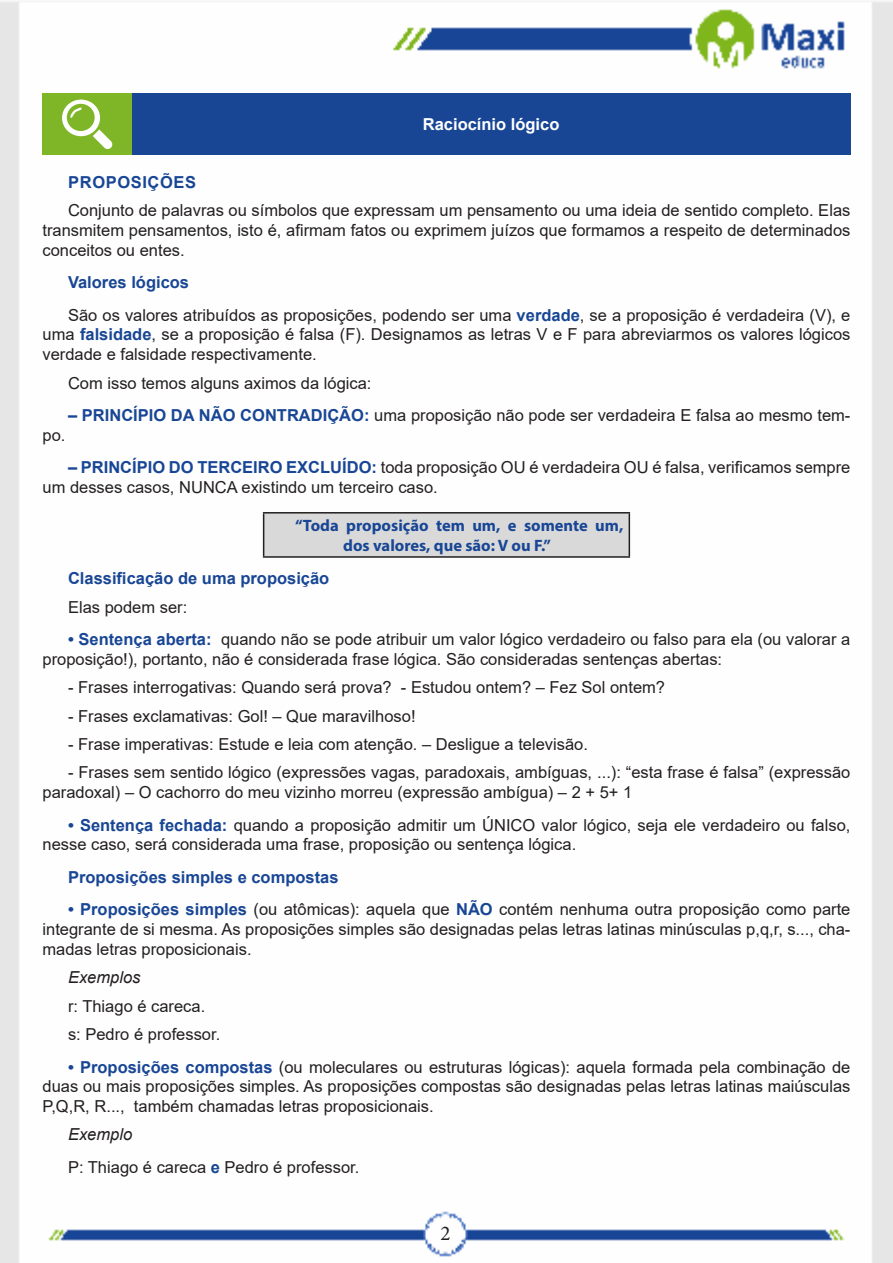
<style>
.page{position:relative;width:893px;height:1263px;background:#fff}
.page>*{position:absolute;margin:0;border:0;box-sizing:border-box;transform-origin:0 0}
.t1{font:21px "Minion Pro";color:#231f20}
.t2{font:16.5px/19.8px "Arial";color:#231f20;text-align:justify}
.t3{font:700 16.5px "Arial";color:#184695}
.t4{font:700 16.5px/19.8px "Myriad Pro";color:#184695}
.Titulo_de_Caixa{font:700 16.5px "Arial";color:#fff}
.t5{font:italic 16.5px "Arial";color:#231f20}
.t6{font:700 16.5px "Arial";letter-spacing:.035em;color:#184695}
.s1{font-weight:700;color:#184695}
</style>
<div class="page">
<img style="left:0;top:1px;width:893px;height:1262px">
<div style="left:43px;top:94px;width:89px;height:61px;background:#7fb628"></div>
<div style="left:132px;top:94px;width:718px;height:61px;background:#184695"></div>
<svg style="left:62px;top:100px;width:51px;height:49px"></svg>
<div style="left:264px;top:513px;width:365px;height:44px;background:#d9d9d9"></div>
<hr style="left:263px;top:512px;width:367px;height:1px;background:#231f20">
<hr style="left:263px;top:513px;width:1px;height:43px;background:#231f20">
<hr style="left:629px;top:513px;width:1px;height:43px;background:#231f20">
<hr style="left:263px;top:556px;width:367px;height:2px;background:#231f20">
<p class="Titulo_de_Caixa" style="left:423px;top:113px;width:138px">Raciocínio lógico</p>
<p class="t6" style="left:68px;top:170px;width:129px">PROPOSIÇÕES</p>
<p class="t2" style="left:43px;top:200px;width:809px;text-indent:26px">Conjunto de palavras ou símbolos que expressam um pensamento ou uma ideia de sentido completo. Elas transmitem pensamentos, isto é, afirmam fatos ou exprimem juízos que formamos a respeito de determinados conceitos ou entes.</p>
<p class="t3" style="left:68px;top:271px;width:123px">Valores lógicos</p>
<p class="t2" style="left:43px;top:305px;width:809px;text-indent:26px">São os valores atribuídos as proposições, podendo ser uma <span class="s1">verdade</span>, se a proposição é verdadeira (V), e uma <span class="s1">falsidade</span>, se a proposição é falsa (F). Designamos as letras V e F para abreviarmos os valores lógicos verdade e falsidade respectivamente.</p>
<p class="t2" style="left:68px;top:373px;width:305px">Com isso temos alguns aximos da lógica:</p>
<p class="t2" style="left:68px;top:405px;width:784px"><span class="s1">– PRINCÍPIO DA NÃO CONTRADIÇÃO:</span> uma proposição não pode ser verdadeira E falsa ao mesmo tem-</p>
<p class="t2" style="left:43px;top:425px;width:24px">po.</p>
<p class="t2" style="left:43px;top:458px;width:809px;text-indent:26px"><span class="s1">– PRINCÍPIO DO TERCEIRO EXCLUÍDO:</span> toda proposição OU é verdadeira OU é falsa, verificamos sempre um desses casos, NUNCA existindo um terceiro caso.</p>
<p class="t4" style="left:343px;top:515px;width:282px;text-indent:-48px">“Toda proposição tem um, e somente um, dos valores, que são: V ou F.”</p>
<p class="t3" style="left:68px;top:567px;width:263px">Classificação de uma proposição</p>
<p class="t2" style="left:68px;top:597px;width:121px">Elas podem ser:</p>
<p class="t2" style="left:43px;top:629px;width:809px;text-indent:26px"><span class="s1">• Sentença aberta:</span> quando não se pode atribuir um valor lógico verdadeiro ou falso para ela (ou valorar a proposição!), portanto, não é considerada frase lógica. São consideradas sentenças abertas:</p>
<p class="t2" style="left:68px;top:677px;width:599px">- Frases interrogativas: Quando será prova? - Estudou ontem? – Fez Sol ontem?</p>
<p class="t2" style="left:68px;top:706px;width:349px">- Frases exclamativas: Gol! – Que maravilhoso!</p>
<p class="t2" style="left:68px;top:734px;width:521px">- Frase imperativas: Estude e leia com atenção. – Desligue a televisão.</p>
<p class="t2" style="left:43px;top:762px;width:809px;text-indent:26px">- Frases sem sentido lógico (expressões vagas, paradoxais, ambíguas, ...): “esta frase é falsa” (expressão paradoxal) – O cachorro do meu vizinho morreu (expressão ambígua) – 2 + 5+ 1</p>
<p class="t2" style="left:43px;top:815px;width:809px;text-indent:26px"><span class="s1">• Sentença fechada:</span> quando a proposição admitir um ÚNICO valor lógico, seja ele verdadeiro ou falso, nesse caso, será considerada uma frase, proposição ou sentença lógica.</p>
<p class="t3" style="left:68px;top:865px;width:272px">Proposições simples e compostas</p>
<p class="t2" style="left:43px;top:900px;width:809px;text-indent:26px"><span class="s1">• Proposições simples</span> (ou atômicas): aquela que <span class="s1">NÃO</span> contém nenhuma outra proposição como parte integrante de si mesma. As proposições simples são designadas pelas letras latinas minúsculas p,q,r, s..., cha&shy;madas letras proposicionais.</p>
<p class="t5" style="left:68px;top:967px;width:74px">Exemplos</p>
<p class="t2" style="left:68px;top:996px;width:139px">r: Thiago é careca.</p>
<p class="t2" style="left:68px;top:1024px;width:154px">s: Pedro é professor.</p>
<p class="t2" style="left:43px;top:1057px;width:809px;text-indent:26px"><span class="s1">• Proposições compostas</span> (ou moleculares ou estruturas lógicas): aquela formada pela combinação de duas ou mais proposições simples. As proposições compostas são designadas pelas letras latinas maiúsculas P,Q,R, R..., também chamadas letras proposicionais.</p>
<p class="t5" style="left:68px;top:1124px;width:66px">Exemplo</p>
<p class="t2" style="left:68px;top:1157px;width:293px">P: Thiago é careca <span class="s1">e</span> Pedro é professor.</p>
<p class="t1" style="left:440px;top:1219px;width:12px">2</p>
</div>
